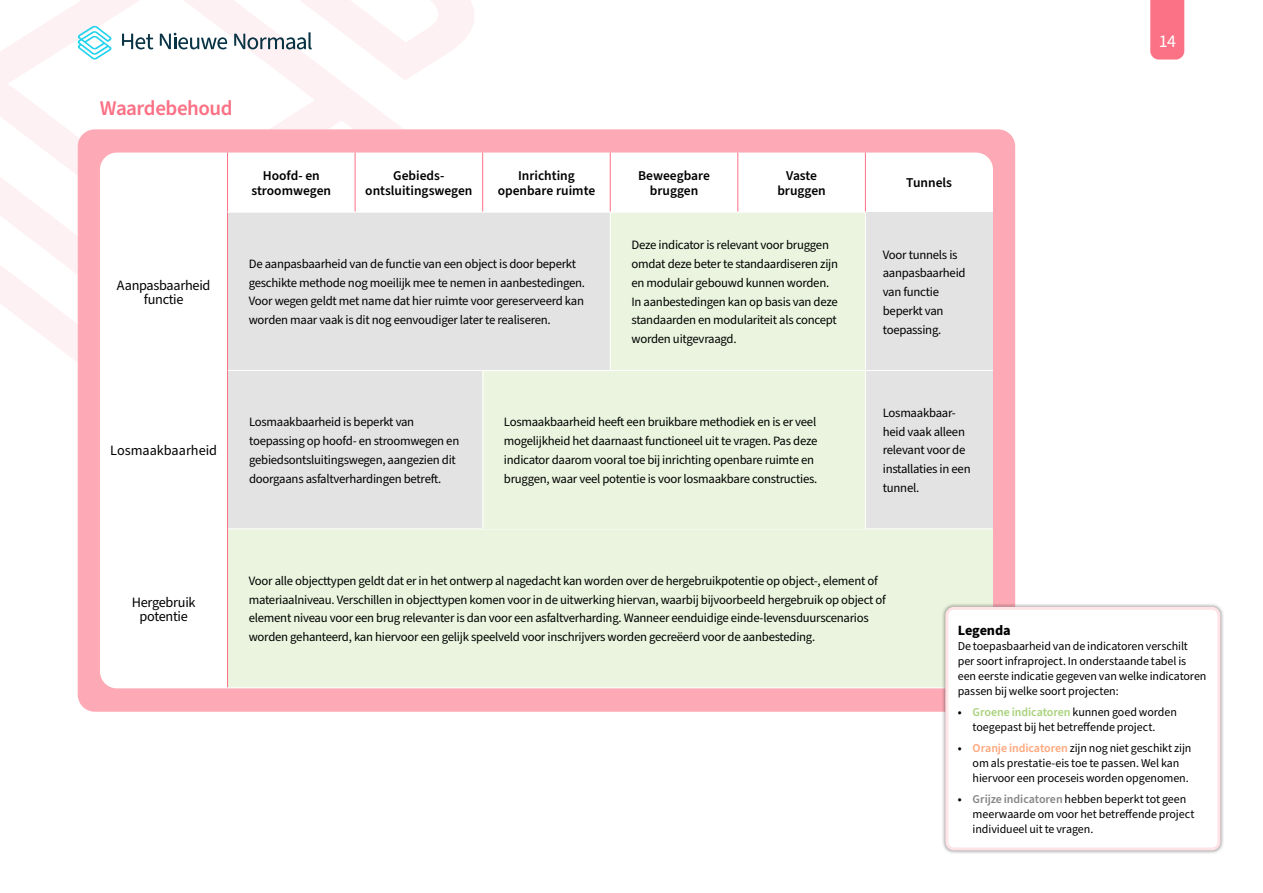
<style>
.page{position:relative;width:1263px;height:893px;background:#fff}
.page>*{position:absolute;margin:0;border:0;box-sizing:border-box;transform-origin:0 0}
.t1{font:600 21px "Source Sans Pro";letter-spacing:-.025em;color:#fb7185}
.t2{font:18px "Source Sans Pro";color:#fff}
.t3{font:14.25px/14.2px "Source Sans Pro";letter-spacing:-.02em;color:#000;text-align:center}
.t4{font:14.25px "Source Sans Pro";color:#000}
.t5{font:700 14.25px "Source Sans Pro";letter-spacing:-.015em;color:#000}
.t6{font:600 13.5px/14.2px "Source Sans Pro";color:#000;text-align:center}
.t7{font:12.75px/18.8px "Source Sans Pro";letter-spacing:-.02em;color:#000}
.t8{font:12px/15px "Source Sans Pro";letter-spacing:-.005em;color:#000}
.s1{font-weight:600}
.s2{font-weight:600;color:#a9d27c}
.s3{font-weight:600;color:#ffa77c}
.s4{font-weight:600;color:#878787}
</style>
<div class="page">
<svg style="left:0;top:0;width:474px;height:406px"></svg>
<div style="left:78px;top:129px;width:937px;height:583px;background:#fdaab6;border-radius:17px"></div>
<div style="left:100px;top:153px;width:893px;height:535px;background:#fff;border-radius:17px"></div>
<svg style="left:228px;top:213px;width:765px;height:474px;background:#e6ece0"></svg>
<hr style="left:355px;top:153px;width:1px;height:59px;background:#fb7185">
<hr style="left:482px;top:153px;width:1px;height:59px;background:#fb7185">
<hr style="left:610px;top:153px;width:1px;height:59px;background:#fb7185">
<hr style="left:737px;top:153px;width:1px;height:59px;background:#fb7185">
<hr style="left:865px;top:153px;width:1px;height:59px;background:#fb7185">
<hr style="left:228px;top:370px;width:127px;height:1px;background:#fff">
<hr style="left:355px;top:370px;width:128px;height:1px;background:#fff">
<hr style="left:483px;top:370px;width:127px;height:1px;background:#fff">
<hr style="left:610px;top:370px;width:128px;height:1px;background:#fff">
<hr style="left:738px;top:370px;width:127px;height:1px;background:#fff">
<hr style="left:865px;top:370px;width:128px;height:1px;background:#fff">
<hr style="left:228px;top:528px;width:127px;height:1px;background:#fff">
<hr style="left:355px;top:528px;width:128px;height:1px;background:#fff">
<hr style="left:483px;top:528px;width:127px;height:1px;background:#fff">
<hr style="left:610px;top:528px;width:128px;height:1px;background:#fff">
<hr style="left:738px;top:528px;width:127px;height:1px;background:#fff">
<hr style="left:865px;top:528px;width:128px;height:1px;background:#fff">
<hr style="left:227px;top:153px;width:1px;height:59px;background:#fb7185">
<hr style="left:227px;top:212px;width:1px;height:158px;background:#fb7185">
<hr style="left:227px;top:370px;width:1px;height:159px;background:#fb7185">
<hr style="left:227px;top:529px;width:1px;height:158px;background:#fb7185">
<hr style="left:610px;top:212px;width:1px;height:158px;background:#fff">
<div style="left:941px;top:603px;width:283px;height:251px;background:#000;opacity:.5"></div>
<div style="left:947px;top:608px;width:272px;height:241px;background:#fff;border-radius:7px"></div>
<div style="left:945px;top:607px;width:275px;height:243px;border:3px solid #fee3e7;border-radius:7px"></div>
<div style="left:483px;top:371px;width:383px;height:157px;background:#eaf4de"></div>
<hr style="left:865px;top:371px;width:1px;height:157px;background:#fff">
<div style="left:866px;top:212px;width:127px;height:158px;background:#e3e3e3"></div>
<hr style="left:865px;top:212px;width:1px;height:158px;background:#fff">
<hr style="left:483px;top:371px;width:1px;height:157px;background:#fff">
<div style="left:1150px;top:0;width:34px;height:60px;background:#fb7185"></div>
<svg style="left:78px;top:26px;width:33px;height:34px"></svg>
<svg style="left:122px;top:34px;width:31px;height:15px"></svg>
<svg style="left:160px;top:33px;width:67px;height:16px"></svg>
<svg style="left:234px;top:32px;width:78px;height:17px"></svg>
<h1 class="t1" style="left:100px;top:94px;width:134px">Waardebehoud</h1>
<p class="t3" style="left:117px;top:278px;width:95px">Aanpasbaarheid functie</p>
<p class="t6" style="left:251px;top:169px;width:81px">Hoofd- en stroomwegen</p>
<p class="t6" style="left:365px;top:169px;width:109px">Gebieds&shy;ontsluitingswegen</p>
<p class="t6" style="left:498px;top:169px;width:99px">Inrichting openbare ruimte</p>
<p class="t6" style="left:638px;top:169px;width:73px">Beweegbare bruggen</p>
<p class="t6" style="left:777px;top:169px;width:50px">Vaste bruggen</p>
<p class="t6" style="left:906px;top:176px;width:47px">Tunnels</p>
<p class="t7" style="left:249px;top:255px;width:338px">De aanpasbaarheid van de functie van een object is door beperkt geschikte methode nog moeilijk mee te nemen in aanbestedingen.<br>Voor wegen geldt met name dat hier ruimte voor gereserveerd kan worden maar vaak is dit nog eenvoudiger later te realiseren.</p>
<p class="t7" style="left:631px;top:236px;width:208px">Deze indicator is relevant voor bruggen omdat deze beter te standaardiseren zijn en modulair gebouwd kunnen worden.<br>In aanbestedingen kan op basis van deze standaarden en modulariteit als concept worden uitgevraagd.</p>
<p class="t7" style="left:883px;top:245px;width:84px">Voor tunnels is aanpasbaarheid van functie beperkt van toepassing.</p>
<p class="t4" style="left:110px;top:441px;width:108px">Losmaakbaarheid</p>
<p class="t7" style="left:249px;top:413px;width:212px">Losmaakbaarheid is beperkt van toepassing op hoofd- en stroomwegen en gebiedsontsluitingswegen, aangezien dit doorgaans asfaltverhardingen betreft.</p>
<p class="t7" style="left:883px;top:404px;width:89px">Losmaakbaar&shy;heid vaak alleen relevant voor de installaties in een tunnel.</p>
<p class="t7" style="left:504px;top:413px;width:315px">Losmaakbaarheid heeft een bruikbare methodiek en is er veel mogelijkheid het daarnaast functioneel uit te vragen. Pas deze indicator daarom vooral toe bij inrichting openbare ruimte en bruggen, waar veel potentie is voor losmaakbare constructies.</p>
<h2 class="t2" style="left:1159px;top:29px;width:19px">14</h2>
<p class="t3" style="left:132px;top:595px;width:65px">Hergebruik potentie</p>
<p class="t7" style="left:249px;top:572px;width:639px">Voor alle objecttypen geldt dat er in het ontwerp al nagedacht kan worden over de hergebruikpotentie op object-, element of materiaalniveau. Verschillen in objecttypen komen voor in de uitwerking hiervan, waarbij bijvoorbeeld hergebruik op object of element niveau voor een brug relevanter is dan voor een asfaltverharding. Wanneer eenduidige einde-levensduurscenarios worden gehanteerd, kan hiervoor een gelijk speelveld voor inschrijvers worden gecreëerd voor de aanbesteding.</p>
<p class="t5" style="left:958px;top:620px;width:54px">Legenda</p>
<p class="t8" style="left:958px;top:639px;width:250px">De toepasbaarheid van de indicatoren verschilt per soort infraproject. In onderstaande tabel is een eerste indicatie gegeven van welke indicatoren passen bij welke soort projecten:</p>
<p class="t8" style="left:958px;top:705px;width:221px;text-align:center"><span class="s1">•</span> <span class="s2">Groene indicatoren</span> kunnen goed worden toegepast bij het betreffende project.</p>
<p class="t8" style="left:973px;top:741px;width:220px;text-indent:-15px"><span class="s1">•</span> <span class="s3">Oranje indicatoren</span> zijn nog niet geschikt zijn om als prestatie-eis toe te passen. Wel kan hiervoor een proceseis worden opgenomen.</p>
<p class="t8" style="left:973px;top:792px;width:223px;text-indent:-15px"><span class="s1">•</span> <span class="s4">Grijze indicatoren</span> hebben beperkt tot geen meerwaarde om voor het betreffende project individueel uit te vragen.</p>
</div>
